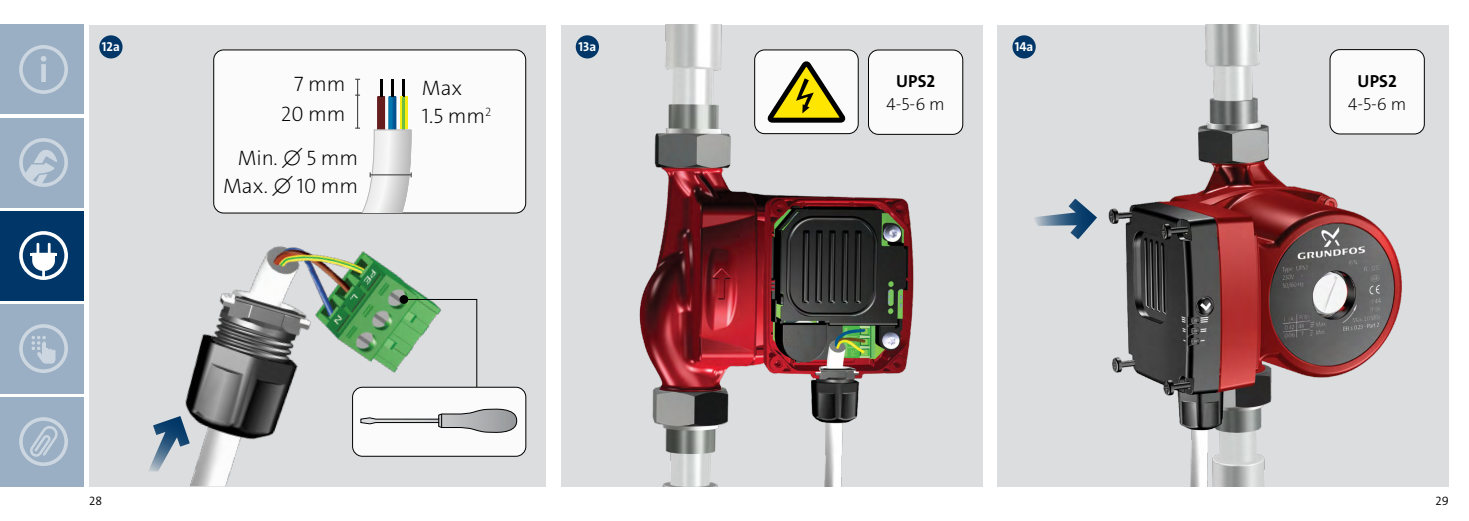
<style>
.page{position:relative;width:1469px;height:521px;background:#fff}
.page>*{position:absolute;margin:0;border:0;box-sizing:border-box;transform-origin:0 0}
.t1{font:21px/28.2px "Grundfos The Sans V2 OT 2 XL";color:#000;text-align:right}
.t2{font:17.5px "Grundfos The Sans V2 OT 2 XL";color:#000}
.t3{font:17.5px "Grundfos The Sans V2 OT 7 B";color:#000}
.t4{font:12.95px "Grundfos The Sans V2 OT 7 B";color:#fff}
.t5{font:12.25px "Grundfos The Sans V2 OT 4 SL";color:#000}
</style>
<div class="page">
<div style="left:997px;top:25px;width:452px;height:461px;background:#dcddde"></div>
<img style="left:1108px;top:25px;width:301px;height:461px">
<div style="left:561px;top:25px;width:421px;height:461px;background:#dcddde"></div>
<img style="left:639px;top:25px;width:285px;height:461px">
<svg style="left:1034px;top:199px;width:63px;height:40px"></svg>
<div style="left:575px;top:35px;width:24px;height:23px;background:#003768;border-radius:50%"></div>
<div style="left:1012px;top:35px;width:23px;height:23px;background:#003768;border-radius:50%"></div>
<div style="left:754px;top:50px;width:104px;height:84px;background:#fff;border-radius:10px"></div>
<svg style="left:767px;top:61px;width:79px;height:62px"></svg>
<div style="left:754px;top:50px;width:104px;height:84px;border:1px solid #000;border-radius:10px"></div>
<div style="left:89px;top:25px;width:457px;height:461px;background:#dcddde"></div>
<img style="left:185px;top:206px;width:291px;height:280px">
<div style="left:214px;top:50px;width:312px;height:163px;background:#fff;border-radius:10px"></div>
<div style="left:213px;top:50px;width:313px;height:163px;border:1px solid #000;border-radius:10px"></div>
<hr style="left:402px;top:79px;width:3px;height:18px;background:#000">
<hr style="left:405px;top:97px;width:3px;height:32px;background:#f7ec13">
<hr style="left:400px;top:97px;width:2px;height:32px;background:#f7ec13">
<hr style="left:402px;top:97px;width:3px;height:32px;background:#6fbe44">
<hr style="left:388px;top:97px;width:2px;height:44px;background:#006fa5">
<hr style="left:389px;top:97px;width:2px;height:44px;background:#0074ac">
<hr style="left:390px;top:97px;width:2px;height:44px;background:#0079b1">
<hr style="left:392px;top:97px;width:2px;height:44px;background:#006aa5">
<hr style="left:393px;top:97px;width:2px;height:44px;background:#005d99">
<hr style="left:394px;top:97px;width:2px;height:44px;background:#00508d">
<svg style="left:391px;top:79px;width:2px;height:18px"></svg>
<hr style="left:377px;top:97px;width:2px;height:44px;background:#661d1e">
<hr style="left:379px;top:97px;width:2px;height:44px;background:#661d1e">
<hr style="left:381px;top:97px;width:2px;height:44px;background:#661d1e">
<hr style="left:383px;top:97px;width:2px;height:44px;background:#661d1e">
<svg style="left:380px;top:79px;width:2px;height:18px"></svg>
<hr style="left:357px;top:95px;width:1px;height:33px;background:#414042">
<svg style="left:355px;top:79px;width:5px;height:17px"></svg>
<svg style="left:311px;top:128px;width:101px;height:84px"></svg>
<svg style="left:149px;top:416px;width:41px;height:56px"></svg>
<div style="left:99px;top:35px;width:24px;height:23px;background:#003768;border-radius:50%"></div>
<svg style="left:403px;top:299px;width:74px;height:88px"></svg>
<div style="left:399px;top:295px;width:9px;height:9px;background:#000;border-radius:50%"></div>
<div style="left:352px;top:387px;width:174px;height:69px;background:#fff;border-radius:10px"></div>
<div style="left:352px;top:387px;width:174px;height:69px;border:1px solid #000;border-radius:10px"></div>
<svg style="left:360px;top:408px;width:157px;height:25px"></svg>
<div style="left:0;top:25px;width:84px;height:89px;background:#9aafc3"></div>
<svg style="left:19px;top:45px;width:49px;height:49px"></svg>
<div style="left:0;top:211px;width:84px;height:89px;background:#003768"></div>
<div style="left:0;top:397px;width:84px;height:89px;background:#9aafc3"></div>
<div style="left:0;top:304px;width:84px;height:89px;background:#9aafc3"></div>
<div style="left:0;top:118px;width:84px;height:89px;background:#9aafc3"></div>
<svg style="left:19px;top:231px;width:49px;height:49px"></svg>
<svg style="left:19px;top:324px;width:49px;height:49px"></svg>
<svg style="left:19px;top:417px;width:49px;height:49px"></svg>
<svg style="left:19px;top:138px;width:49px;height:49px"></svg>
<div style="left:868px;top:50px;width:94px;height:84px;background:#fff;border-radius:10px"></div>
<div style="left:868px;top:50px;width:95px;height:85px;border:1px solid #000;border-radius:10px"></div>
<div style="left:1329px;top:50px;width:95px;height:84px;background:#fff;border-radius:10px"></div>
<div style="left:1329px;top:49px;width:95px;height:85px;border:1px solid #000;border-radius:10px"></div>
<p class="t4" style="left:102px;top:39px;width:19px">12a</p>
<p class="t1" style="left:281px;top:68px;width:66px;line-height:30.4px">7 mm<br>20 mm</p>
<p class="t1" style="left:422px;top:74px;width:71px;text-align:left">Max<br>1.5 mm<sup>2</sup></p>
<p class="t1" style="left:223px;top:144px;width:137px">Min. ∅ 5 mm<br>Max. ∅ 10 mm</p>
<p class="t4" style="left:578px;top:39px;width:19px">13a</p>
<p class="t4" style="left:1014px;top:39px;width:20px">14a</p>
<p class="t3" style="left:896px;top:70px;width:41px">UPS2</p>
<p class="t2" style="left:886px;top:93px;width:60px">4-5-6 m</p>
<p class="t3" style="left:1357px;top:70px;width:41px">UPS2</p>
<p class="t2" style="left:1347px;top:92px;width:60px">4-5-6 m</p>
<p class="t5" style="left:89px;top:493px;width:14px">28</p>
<p class="t5" style="left:1435px;top:493px;width:15px">29</p>
</div>
